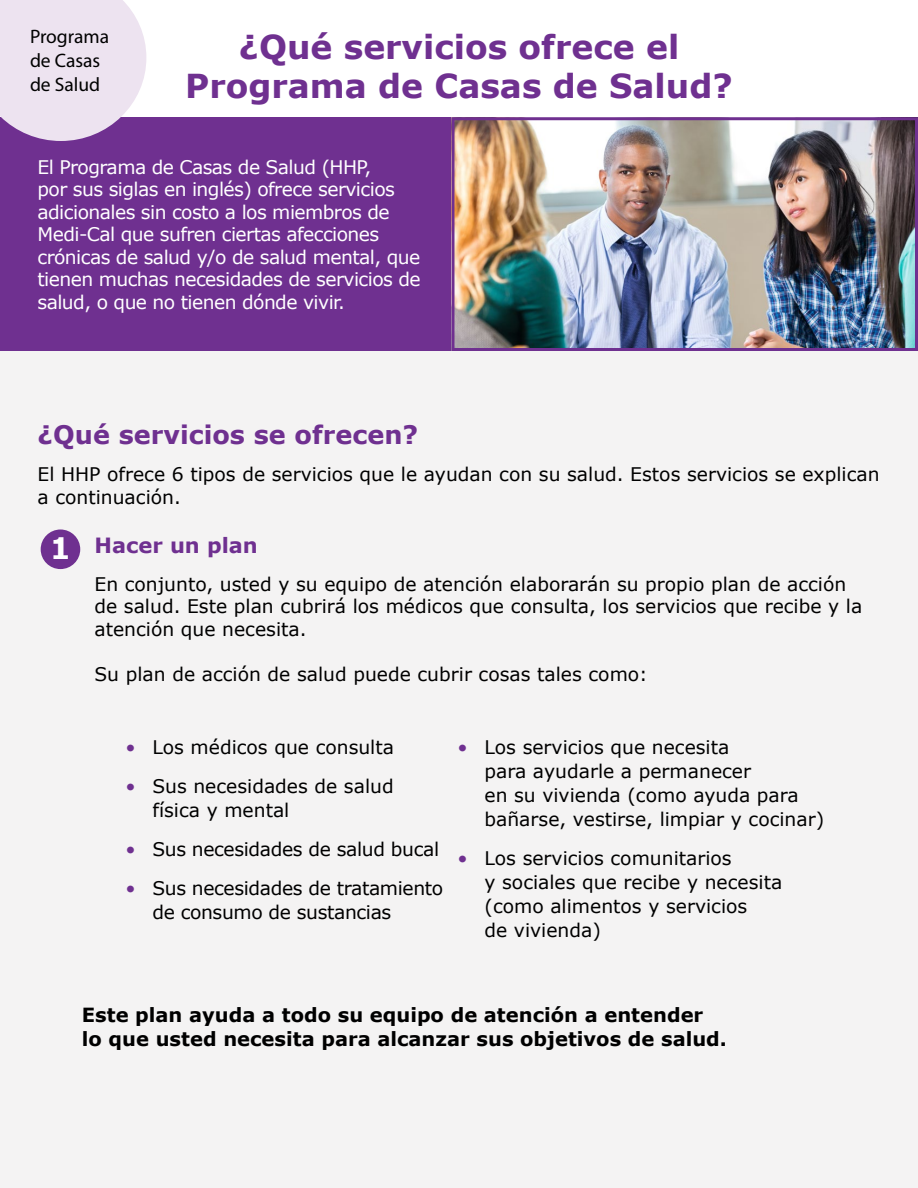
<style>
.page{position:relative;width:918px;height:1188px;background:#fff}
.page>*{position:absolute;margin:0;border:0;box-sizing:border-box;transform-origin:0 0}
.t1{font:700 33px/39.6px "Verdana";color:#6f3090;text-align:center}
.t2{font:700 25.5px "Verdana";color:#6f3090}
.t3{font:700 21px "Verdana";color:#6f3090}
.t4{font:700 19.5px/24px "Verdana";color:#000}
.t5{font:19.5px/24px "Myriad Pro";color:#000}
.t6{font:18.75px/24px "Verdana";color:#000}
.t7{font:18.75px/22.5px "Verdana";letter-spacing:-.03em;color:#fff}
.t8{font:18.75px/24px "Verdana";letter-spacing:-.02em;color:#000}
.s1{font-size:29.7px;color:#fff}
.s2{color:#6f3090}
</style>
<div class="page">
<div style="left:0;top:385px;width:918px;height:803px;background:#f4f3f3"></div>
<div style="left:0;top:117px;width:453px;height:68px;background:#6f3090"></div>
<div style="left:0;top:171px;width:918px;height:233px;background:#f4f3f3"></div>
<div style="left:0;top:126px;width:453px;height:225px;background:#6f3090"></div>
<svg style="left:0;top:0;width:146px;height:141px;background:#e4d6e9"></svg>
<img style="left:456px;top:121px;width:458px;height:226px">
<div style="left:452px;top:117px;width:466px;height:234px;border:3px solid #6f3090"></div>
<div style="left:41px;top:530px;width:39px;height:39px;background:#6f3090;border-radius:50%"></div>
<p class="t5" style="left:30px;top:24px;width:81px">Programa de Casas de Salud</p>
<h2 class="t1" style="left:185px;top:26px;width:549px">¿Qué servicios ofrece el<br>Programa de Casas de Salud?</h2>
<p class="t7" style="left:37px;top:155px;width:385px">El Programa de Casas de Salud (HHP,<br>por sus siglas en inglés) ofrece servicios adicionales sin costo a los miembros de Medi-Cal que sufren ciertas afecciones crónicas de salud y/o de salud mental, que tienen muchas necesidades de servicios de salud, o que no tienen dónde vivir.</p>
<h3 class="t2" style="left:38px;top:416px;width:382px">¿Qué servicios se ofrecen?</h3>
<p class="t6" style="left:38px;top:463px;width:844px;line-height:22.5px">El HHP ofrece 6 tipos de servicios que le ayudan con su salud. Estos servicios se explican a continuación.</p>
<p class="t3" style="left:50px;top:531px;width:210px"><span class="s1">1</span> Hacer un plan</p>
<p class="t6" style="left:94px;top:572px;width:769px;line-height:22.5px">En conjunto, usted y su equipo de atención elaborarán su propio plan de acción de salud. Este plan cubrirá los médicos que consulta, los servicios que recibe y la atención que necesita.</p>
<p class="t6" style="left:94px;top:662px;width:555px">Su plan de acción de salud puede cubrir cosas tales como:</p>
<p class="t6" style="left:125px;top:735px;width:270px"><span class="s2">•</span> Los médicos que consulta</p>
<p class="t6" style="left:152px;top:774px;width:243px;text-indent:-27px"><span class="s2">•</span> Sus necesidades de salud física y mental</p>
<p class="t8" style="left:125px;top:837px;width:315px"><span class="s2">•</span> Sus necesidades de salud bucal</p>
<p class="t8" style="left:152px;top:876px;width:292px;text-indent:-27px"><span class="s2">•</span> Sus necesidades de tratamiento de consumo de sustancias</p>
<p class="t6" style="left:484px;top:735px;width:341px;text-indent:-27px"><span class="s2">•</span> Los servicios que necesita<br>para ayudarle a permanecer<br>en su vivienda (como ayuda para bañarse, vestirse, limpiar y cocinar)</p>
<p class="t6" style="left:484px;top:846px;width:299px;text-indent:-27px"><span class="s2">•</span> Los servicios comunitarios<br>y sociales que recibe y necesita (como alimentos y servicios<br>de vivienda)</p>
<p class="t4" style="left:82px;top:1003px;width:647px">Este plan ayuda a todo su equipo de atención a entender lo que usted necesita para alcanzar sus objetivos de salud.</p>
</div>
